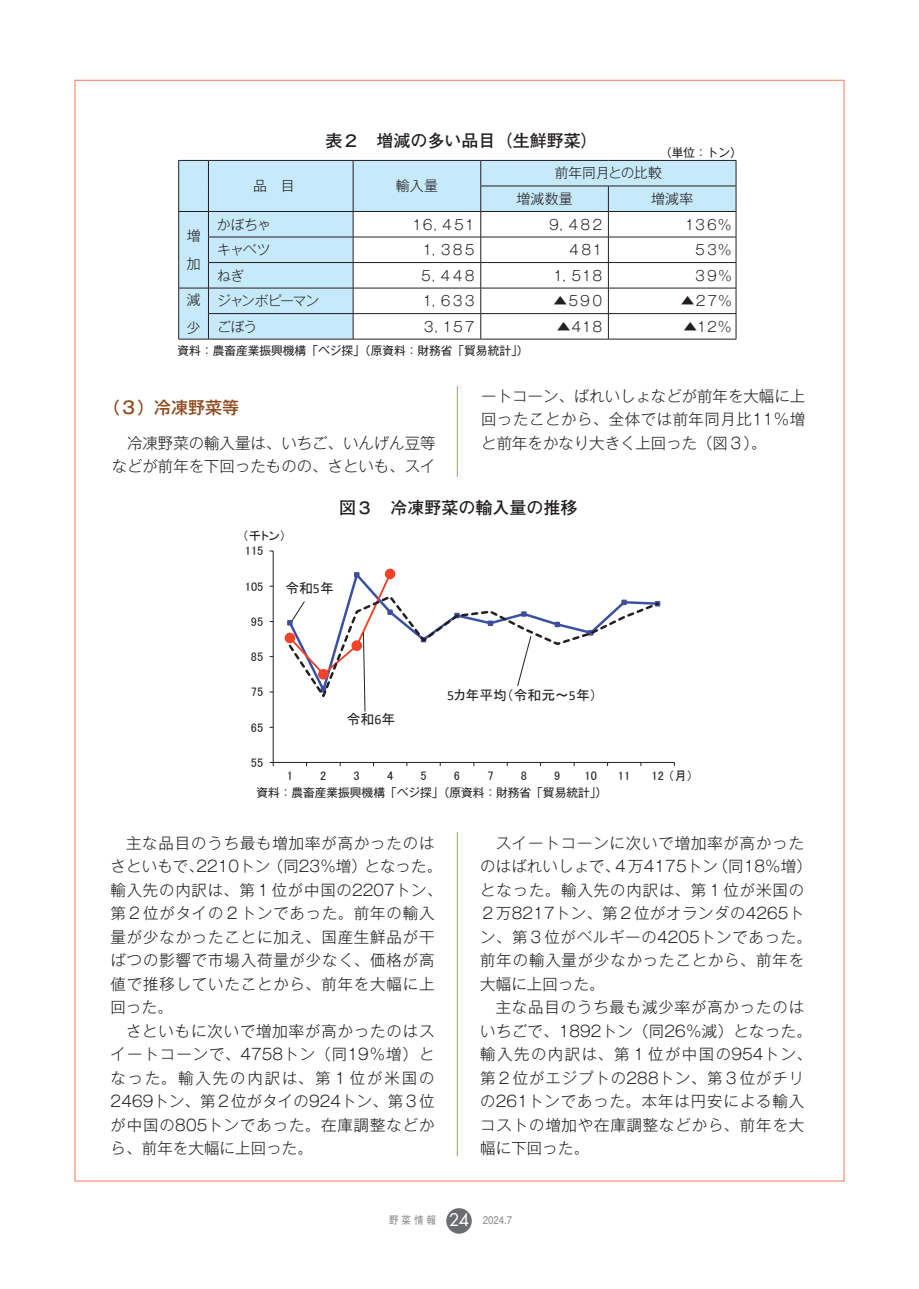
<style>
.page{position:relative;width:919px;height:1289px;background:#fff}
.page>*{position:absolute;margin:0;border:0;box-sizing:border-box;transform-origin:0 0}
.t1{font:700 16.95px "Futo Go B101 Pr 5";color:#231f20}
.t2{font:500 16.95px "Gothic MB101 Pr 5";color:#8e4a20}
.t3{font:300 15.45px/23.5px "Gothic MB101 Pr 5";letter-spacing:.055em;color:#231f20}
.t4{font:300 15.45px/23.5px "Gothic MB101 Pr 5";color:#231f20;text-align:right}
.t5{font:13.95px "MS P Gothic";color:#231f20}
.t6{font:300 13.8px/27.6px "Gothic MB101 Pr 5";letter-spacing:-.11em;color:#231f20}
.t7{font:300 13.8px/25.5px "Gothic MB101 Pr 5";letter-spacing:-.015em;color:#231f20}
.t8{font:300 13.8px "Gothic MB101 Pr 5";letter-spacing:-.085em;color:#231f20}
.t9{font:12.3px "MS P Gothic";letter-spacing:.01em;color:#231f20}
.t10{font:11.7px "Gothic MB101 Pro";color:#231f20}
.t11{font:700 10.65px "Futo Go B101 Pr 5";letter-spacing:.15em;color:#939598;scale:.9 1}
.s1{font-family:"Calibri"}
.s2{font-family:"Futura Std";font-weight:400;font-size:16.95px;color:#fff}
</style>
<div class="page">
<hr style="left:457px;top:106px;width:1px;height:1049px;background:#f48465">
<div style="left:446px;top:1208px;width:25px;height:25px;background:#6c6d70;border-radius:50%"></div>
<div style="left:111px;top:103px;width:693px;height:282px;background:#fff"></div>
<div style="left:112px;top:477px;width:693px;height:354px;background:#fff"></div>
<div style="left:179px;top:161px;width:29px;height:178px;background:#c6eafa"></div>
<hr style="left:178px;top:160px;width:30px;height:1px;background:#231f20">
<hr style="left:208px;top:160px;width:145px;height:1px;background:#231f20">
<hr style="left:353px;top:160px;width:127px;height:1px;background:#231f20">
<hr style="left:480px;top:160px;width:128px;height:1px;background:#231f20">
<hr style="left:608px;top:160px;width:128px;height:1px;background:#231f20">
<hr style="left:178px;top:211px;width:30px;height:1px;background:#231f20">
<hr style="left:178px;top:288px;width:30px;height:1px;background:#231f20">
<svg style="left:178px;top:161px;width:1px;height:178px"></svg>
<hr style="left:178px;top:339px;width:30px;height:1px;background:#231f20">
<svg style="left:208px;top:161px;width:528px;height:178px"></svg>
<hr style="left:208px;top:339px;width:145px;height:1px;background:#231f20">
<hr style="left:353px;top:339px;width:127px;height:1px;background:#231f20">
<hr style="left:480px;top:339px;width:128px;height:1px;background:#231f20">
<hr style="left:608px;top:339px;width:128px;height:1px;background:#231f20">
<hr style="left:273px;top:551px;width:1px;height:211px;background:#231f20">
<hr style="left:273px;top:762px;width:401px;height:1px;background:#231f20">
<div style="left:284px;top:632px;width:11px;height:11px;border:2px solid #ef4429;border-radius:50%"></div>
<div style="left:385px;top:568px;width:10px;height:11px;border:2px solid #ef4429;border-radius:50%"></div>
<svg style="left:285px;top:570px;width:376px;height:142px"></svg>
<p class="t1" style="left:325px;top:127px;width:274px">表２　増減の多い品目（生鮮野菜）</p>
<p class="t10" style="left:660px;top:142px;width:83px">（単位：トン）</p>
<p class="t6" style="left:187px;top:221px;width:14px">増加</p>
<p class="t6" style="left:253px;top:171px;width:57px">品　目　</p>
<p class="t6" style="left:396px;top:171px;width:43px">輸入量</p>
<p class="t7" style="left:516px;top:159px;width:147px;text-indent:39px">前年同月との比較増減数量</p>
<p class="t6" style="left:651px;top:184px;width:44px">増減率</p>
<p class="t6" style="left:217px;top:209px;width:56px">かぼちゃ</p>
<p class="t6" style="left:410px;top:209px;width:68px">１６，４５１</p>
<p class="t6" style="left:547px;top:209px;width:58px">９，４８２</p>
<p class="t6" style="left:682px;top:209px;width:50px">１３６％</p>
<p class="t6" style="left:217px;top:235px;width:55px">キャベツ</p>
<p class="t6" style="left:420px;top:235px;width:58px">１，３８５</p>
<p class="t6" style="left:567px;top:235px;width:38px">４８１</p>
<p class="t6" style="left:693px;top:235px;width:40px">５３％</p>
<p class="t6" style="left:217px;top:260px;width:28px">ねぎ</p>
<p class="t6" style="left:419px;top:260px;width:59px">５，４４８</p>
<p class="t6" style="left:551px;top:260px;width:55px">１，５１８</p>
<p class="t6" style="left:693px;top:260px;width:40px">３９％</p>
<p class="t6" style="left:187px;top:285px;width:15px">減少</p>
<p class="t8" style="left:217px;top:289px;width:104px">ジャンボピーマン</p>
<p class="t6" style="left:420px;top:286px;width:58px">１，６３３</p>
<p class="t6" style="left:553px;top:286px;width:52px">▲５９０</p>
<p class="t6" style="left:680px;top:286px;width:53px">▲２７％</p>
<p class="t6" style="left:217px;top:311px;width:42px">ごぼう</p>
<p class="t6" style="left:422px;top:311px;width:56px">３，１５７</p>
<p class="t6" style="left:556px;top:311px;width:49px">▲４１８</p>
<p class="t6" style="left:683px;top:311px;width:50px">▲１２％</p>
<p class="t10" style="left:178px;top:340px;width:352px">資料：農畜産業振興機構「ベジ探」（原資料：財務省「貿易統計」）</p>
<p class="t2" style="left:103px;top:394px;width:138px">（３）冷凍野菜等</p>
<p class="t4" style="left:112px;top:430px;width:325px">冷凍野菜の輸入量は、いちご、いんげん豆等などが前年を下回ったものの、さといも、スイ</p>
<p class="t3" style="left:481px;top:383px;width:325px;text-align:justify">ートコーン、ばれいしょなどが前年を大幅に上回ったことから、全体では前年同月比11％増と前年をかなり大きく上回った（図３）。</p>
<p class="t9" style="left:242px;top:529px;width:45px">（千トン）</p>
<p class="t9" style="left:245px;top:545px;width:20px">115</p>
<p class="t1" style="left:339px;top:493px;width:240px">図３　冷凍野菜の輸入量の推移</p>
<p class="t9" style="left:245px;top:580px;width:20px">105</p>
<p class="t9" style="left:251px;top:615px;width:14px">95</p>
<p class="t9" style="left:251px;top:650px;width:14px">85</p>
<p class="t9" style="left:251px;top:685px;width:14px">75</p>
<p class="t9" style="left:251px;top:721px;width:14px">65</p>
<p class="t9" style="left:251px;top:756px;width:14px">55</p>
<p class="t5" style="left:285px;top:580px;width:50px">令和<span class="s1">5</span>年</p>
<p class="t5" style="left:347px;top:712px;width:50px">令和<span class="s1">6</span>年</p>
<p class="t5" style="left:447px;top:687px;width:151px"><span class="s1">5</span>カ年平均（令和元～<span class="s1">5</span>年）</p>
<p class="t9" style="left:287px;top:769px;width:8px">1</p>
<p class="t9" style="left:320px;top:769px;width:8px">2</p>
<p class="t9" style="left:353px;top:769px;width:8px">3</p>
<p class="t9" style="left:387px;top:769px;width:8px">4</p>
<p class="t9" style="left:420px;top:769px;width:8px">5</p>
<p class="t9" style="left:454px;top:769px;width:8px">6</p>
<p class="t9" style="left:487px;top:769px;width:8px">7</p>
<p class="t9" style="left:520px;top:769px;width:8px">8</p>
<p class="t9" style="left:554px;top:769px;width:8px">9</p>
<p class="t9" style="left:584px;top:769px;width:14px">10</p>
<p class="t9" style="left:618px;top:769px;width:14px">11</p>
<p class="t9" style="left:651px;top:769px;width:43px">12 （月）</p>
<p class="t10" style="left:256px;top:782px;width:352px">資料：農畜産業振興機構「ベジ探」（原資料：財務省「貿易統計」）</p>
<p class="t3" style="left:111px;top:829px;width:333px;text-indent:15px">主な品目のうち最も増加率が高かったのはさといもで、2210トン（同23％増）となった。輸入先の内訳は、第１位が中国の2207トン、第２位がタイの２トンであった。前年の輸入量が少なかったことに加え、国産生鮮品が干ばつの影響で市場入荷量が少なく、価格が高値で推移していたことから、前年を大幅に上回った。</p>
<p class="t3" style="left:111px;top:1017px;width:325px;text-align:justify;text-indent:15px">さといもに次いで増加率が高かったのはスイートコーンで、4758トン（同19％増）となった。輸入先の内訳は、第１位が米国の2469トン、第２位がタイの924トン、第３位が中国の805トンであった。在庫調整などから、前年を大幅に上回った。</p>
<p class="t3" style="left:480px;top:829px;width:333px;text-indent:15px">スイートコーンに次いで増加率が高かったのはばれいしょで、４万4175トン（同18％増）となった。輸入先の内訳は、第１位が米国の<br>２万8217トン、第２位がオランダの4265トン、第３位がベルギーの4205トンであった。前年の輸入量が少なかったことから、前年を大幅に上回った。</p>
<p class="t3" style="left:480px;top:994px;width:333px;text-indent:15px">主な品目のうち最も減少率が高かったのはいちごで、1892トン（同26％減）となった。輸入先の内訳は、第１位が中国の954トン、第２位がエジプトの288トン、第３位がチリの261トンであった。本年は円安による輸入コストの増加や在庫調整などから、前年を大幅に下回った。</p>
<p class="t11" style="left:389px;top:1211px;width:138px">野菜情報 <span class="s2">24</span> 2024.7</p>
</div>
